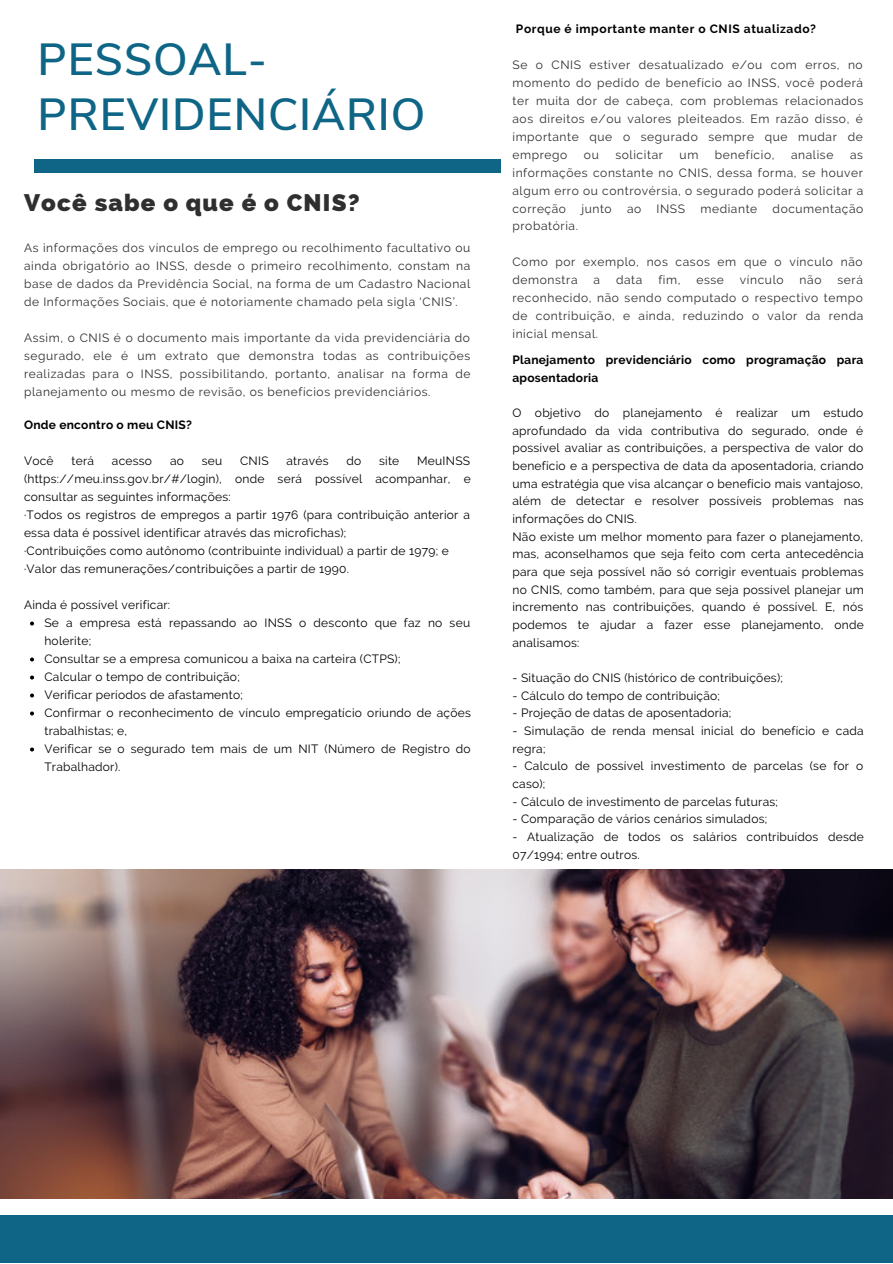
<style>
.page{position:relative;width:893px;height:1264px;background:#fff}
.page>*{position:absolute;margin:0;border:0;box-sizing:border-box;transform-origin:0 0}
.t1{font:600 44.85px/55.1px "Nunito Sans";letter-spacing:.02em;color:#0e6585}
.t2{font:800 24px "Raleway";letter-spacing:.05em;color:#2f2f2f}
.t3{font:12px/17.7px "Raleway";letter-spacing:.02em;color:#000}
.t4{font:12px/18px "Raleway";letter-spacing:.05em;color:#2f2f2f;text-align:justify}
.t5{font:700 12px/17.7px "Raleway";letter-spacing:.02em;color:#000}
.t6{font:700 12px "Raleway";letter-spacing:.05em;color:#000}
</style>
<div class="page">
<img style="left:0;top:869px;width:892px;height:329px">
<div style="left:0;top:1215px;width:892px;height:47px;background:#0e6585"></div>
<div style="left:34px;top:160px;width:467px;height:12px;background:#0e6585"></div>
<svg style="left:30px;top:621px;width:4px;height:4px"></svg>
<svg style="left:30px;top:657px;width:4px;height:4px"></svg>
<svg style="left:30px;top:675px;width:4px;height:4px"></svg>
<svg style="left:30px;top:693px;width:4px;height:4px"></svg>
<svg style="left:30px;top:711px;width:4px;height:4px"></svg>
<svg style="left:30px;top:747px;width:4px;height:4px"></svg>
<h1 class="t1" style="left:38px;top:32px;width:389px">PESSOAL-<br>PREVIDENCIÁRIO</h1>
<h2 class="t2" style="left:24px;top:189px;width:337px">Você sabe o que é o CNIS?</h2>
<p class="t4" style="left:24px;top:239px;width:448px">As informações dos vínculos de emprego ou recolhimento facultativo ou ainda obrigatório ao INSS, desde o primeiro recolhimento, constam na base de dados da Previdência Social, na forma de um Cadastro Nacional de Informações Sociais, que é notoriamente chamado pela sigla ‘CNIS’.</p>
<p class="t4" style="left:24px;top:329px;width:448px">Assim, o CNIS é o documento mais importante da vida previdenciária do segurado, ele é um extrato que demonstra todas as contribuições realizadas para o INSS, possibilitando, portanto, analisar na forma de planejamento ou mesmo de revisão, os benefícios previdenciários.</p>
<p class="t5" style="left:24px;top:415px;width:169px">Onde encontro o meu CNIS?</p>
<p class="t3" style="left:24px;top:451px;width:31px">Você</p>
<p class="t3" style="left:71px;top:451px;width:24px">terá</p>
<p class="t3" style="left:112px;top:451px;width:42px">acesso</p>
<p class="t3" style="left:170px;top:451px;width:15px">ao</p>
<p class="t3" style="left:202px;top:451px;width:22px">seu</p>
<p class="t3" style="left:240px;top:451px;width:30px">CNIS</p>
<p class="t3" style="left:286px;top:451px;width:44px">através</p>
<p class="t3" style="left:346px;top:451px;width:16px">do</p>
<p class="t3" style="left:379px;top:451px;width:22px">site</p>
<p class="t3" style="left:24px;top:451px;width:448px;text-indent:393px">MeuINSS (https://meu.inss.gov.br/#/login), onde será possível acompanhar, e consultar as seguintes informações:<br>·Todos os registros de empregos a partir 1976 (para contribuição anterior a essa data é possível identificar através das microfichas);<br>·Contribuições como autônomo (contribuinte individual) a partir de 1979; e ·Valor das remunerações/contribuições a partir de 1990.</p>
<p class="t3" style="left:24px;top:595px;width:148px">Ainda é possível verificar:</p>
<p class="t3" style="left:44px;top:613px;width:428px">Se a empresa está repassando ao INSS o desconto que faz no seu holerite;<br>Consultar se a empresa comunicou a baixa na carteira (CTPS);<br>Calcular o tempo de contribuição;<br>Verificar períodos de afastamento;<br>Confirmar o reconhecimento de vínculo empregatício oriundo de ações trabalhistas; e,<br>Verificar se o segurado tem mais de um NIT (Número de Registro do Trabalhador).</p>
<p class="t6" style="left:516px;top:21px;width:302px">Porque é importante manter o CNIS atualizado?</p>
<p class="t4" style="left:512px;top:55px;width:352px">Se o CNIS estiver desatualizado e/ou com erros, no momento do pedido de benefício ao INSS, você poderá ter muita dor de cabeça, com problemas relacionados aos direitos e/ou valores pleiteados. Em razão disso, é importante que o segurado sempre que mudar de emprego</p>
<p class="t4" style="left:584px;top:145px;width:16px">ou</p>
<p class="t4" style="left:615px;top:145px;width:49px">solicitar</p>
<p class="t4" style="left:679px;top:145px;width:20px">um</p>
<p class="t4" style="left:715px;top:145px;width:61px">benefício,</p>
<p class="t4" style="left:791px;top:145px;width:44px">analise</p>
<p class="t4" style="left:512px;top:145px;width:352px;text-indent:337px">as informações constante no CNIS, dessa forma, se houver algum erro ou controvérsia, o segurado poderá solicitar a correção</p>
<p class="t4" style="left:581px;top:199px;width:32px">junto</p>
<p class="t4" style="left:627px;top:199px;width:16px">ao</p>
<p class="t4" style="left:656px;top:199px;width:30px">INSS</p>
<p class="t4" style="left:700px;top:199px;width:58px">mediante</p>
<p class="t4" style="left:772px;top:199px;width:92px">documentação</p>
<p class="t4" style="left:512px;top:217px;width:67px">probatória.</p>
<p class="t4" style="left:512px;top:253px;width:351px">Como por exemplo, nos casos em que o vínculo não demonstra</p>
<p class="t4" style="left:593px;top:271px;width:8px">a</p>
<p class="t4" style="left:616px;top:271px;width:28px">data</p>
<p class="t4" style="left:658px;top:271px;width:24px">fim,</p>
<p class="t4" style="left:696px;top:271px;width:29px">esse</p>
<p class="t4" style="left:740px;top:271px;width:45px">vínculo</p>
<p class="t4" style="left:799px;top:271px;width:23px">não</p>
<p class="t4" style="left:512px;top:271px;width:352px;text-indent:325px">será reconhecido, não sendo computado o respectivo tempo de contribuição, e ainda, reduzindo o valor da renda inicial mensal.</p>
<p class="t5" style="left:512px;top:351px;width:352px">Planejamento previdenciário como programação para aposentadoria</p>
<p class="t3" style="left:512px;top:404px;width:353px">O objetivo do planejamento é realizar um estudo aprofundado da vida contributiva do segurado, onde é possível avaliar as contribuições, a perspectiva de valor do benefício e a perspectiva de data da aposentadoria, criando uma estratégia que visa alcançar o benefício mais vantajoso, além de detectar e resolver possíveis problemas nas informações do CNIS.<br>Não existe um melhor momento para fazer o planejamento, mas, aconselhamos que seja feito com certa antecedência para que seja possível não só corrigir eventuais problemas no CNIS, como também, para que seja possível planejar um incremento nas contribuições, quando é possível. E, nós podemos te ajudar a fazer esse planejamento, onde analisamos:</p>
<p class="t3" style="left:512px;top:669px;width:272px">- Situação do CNIS (histórico de contribuições);</p>
<p class="t3" style="left:512px;top:686px;width:209px">- Cálculo do tempo de contribuição;</p>
<p class="t3" style="left:512px;top:704px;width:220px">- Projeção de datas de aposentadoria;</p>
<p class="t3" style="left:512px;top:722px;width:353px">- Simulação de renda mensal inicial do benefício e cada regra;</p>
<p class="t3" style="left:512px;top:757px;width:352px">- Calculo de possível investimento de parcelas (se for o caso);</p>
<p class="t3" style="left:512px;top:792px;width:267px">- Cálculo de investimento de parcelas futuras;</p>
<p class="t3" style="left:512px;top:810px;width:256px">- Comparação de vários cenários simulados;</p>
<p class="t3" style="left:512px;top:828px;width:353px">- Atualização de todos os salários contribuídos desde<br>07/1994; entre outros.</p>
</div>
